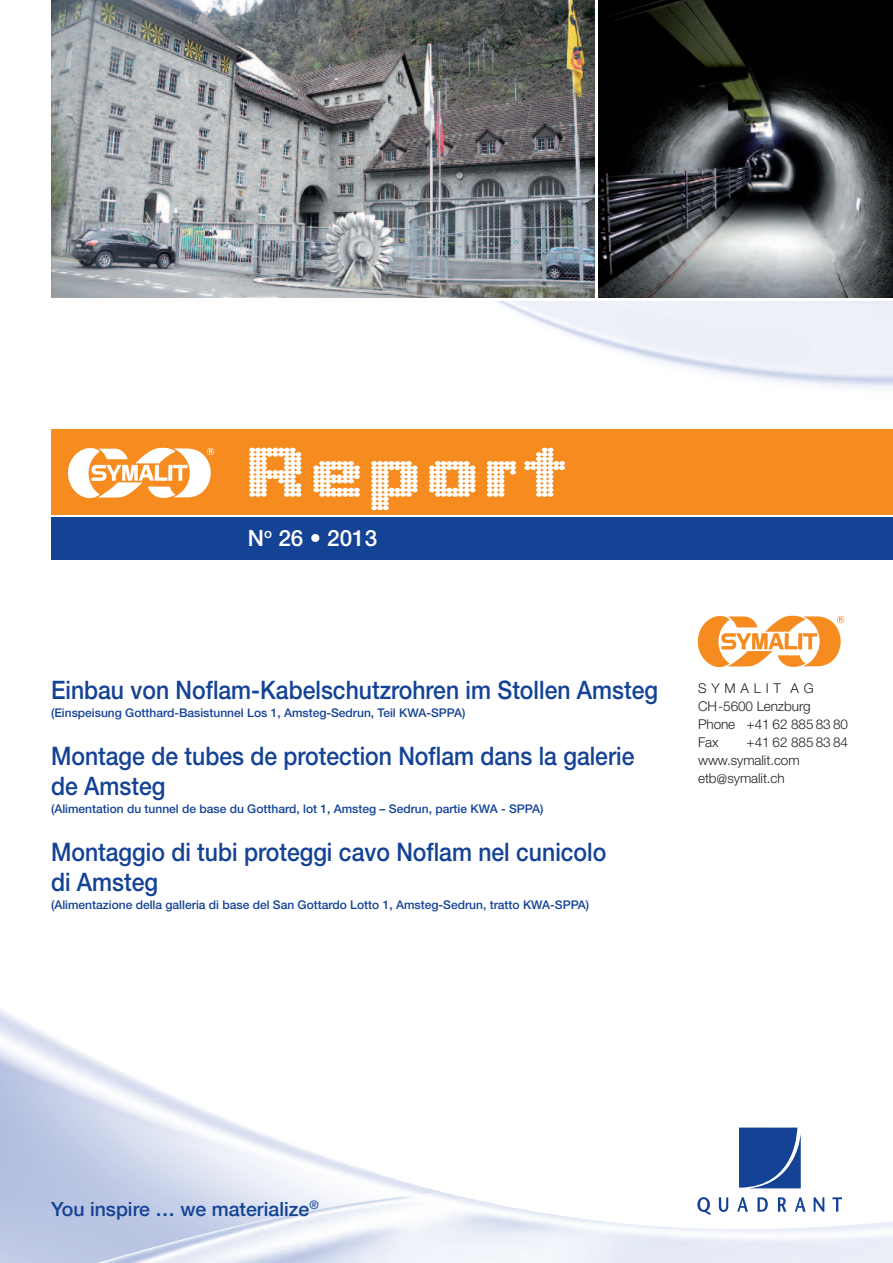
<style>
.page{position:relative;width:893px;height:1263px;background:#fff}
.page>*{position:absolute;margin:0;border:0;box-sizing:border-box;transform-origin:0 0}
.t1{font:72px "Big Dots";color:#fff;scale:1.3 1}
.t2{font:500 25.5px/30px "Helvetica Neue LT Std";color:#144396;scale:.9 1}
.t3{font:500 22.5px "Helvetica Neue LT Std";color:#fff}
.t4{font:500 19.5px "Helvetica Neue";color:#144396}
.t5{font:300 13.5px/18px "Helvetica Neue LT Std";letter-spacing:-.005em;color:#231f20}
.t6{font:500 12px "Helvetica Neue LT Std";color:#144396}
</style>
<div class="page">
<img style="left:106px;top:1191px;width:689px;height:55px">
<svg style="left:697px;top:1197px;width:14px;height:18px"></svg>
<svg style="left:719px;top:1197px;width:9px;height:15px"></svg>
<svg style="left:737px;top:1197px;width:11px;height:15px"></svg>
<svg style="left:757px;top:1197px;width:11px;height:15px"></svg>
<svg style="left:778px;top:1197px;width:8px;height:15px"></svg>
<svg style="left:795px;top:1197px;width:11px;height:15px"></svg>
<svg style="left:814px;top:1197px;width:10px;height:15px"></svg>
<svg style="left:832px;top:1197px;width:10px;height:15px"></svg>
<svg style="left:739px;top:1127px;width:62px;height:61px;background:#26519e"></svg>
<img style="left:697px;top:616px;width:148px;height:51px">
<div style="left:51px;top:429px;width:842px;height:85px;background:#f68b1f"></div>
<div style="left:51px;top:517px;width:842px;height:42px;background:#144396"></div>
<svg style="left:496px;top:301px;width:397px;height:87px"></svg>
<img style="left:51px;top:0;width:543px;height:298px">
<img style="left:598px;top:0;width:295px;height:298px">
<img style="left:68px;top:447px;width:147px;height:52px">
<h1 class="t1" style="left:244px;top:448px;width:249px">Report</h1>
<h3 class="t3" style="left:248px;top:529px;width:131px">N<sup>o</sup> 26 • 2013</h3>
<h2 class="t2" style="left:51px;top:677px;width:676px">Einbau von Noflam-Kabelschutzrohren im Stollen Amsteg</h2>
<p class="t6" style="left:51px;top:708px;width:416px">(Einspeisung Gotthard-Basistunnel Los 1, Amsteg-Sedrun, Teil KWA-SPPA)</p>
<h2 class="t2" style="left:51px;top:743px;width:650px">Montage de tubes de protection Noflam dans la galerie de Amsteg</h2>
<p class="t6" style="left:51px;top:804px;width:494px">(Alimentation du tunnel de base du Gotthard, lot 1, Amsteg – Sedrun, partie KWA - SPPA)</p>
<h2 class="t2" style="left:51px;top:839px;width:618px">Montaggio di tubi proteggi cavo Noflam nel cunicolo di Amsteg</h2>
<p class="t6" style="left:51px;top:900px;width:540px">(Alimentazione della galleria di base del San Gottardo Lotto 1, Amsteg-Sedrun, tratto KWA-SPPA)</p>
<p class="t5" style="left:698px;top:680px;width:151px">SYMALIT AG<br>CH-5600 Lenzburg<br>Phone +41 62 885 83 80<br>Fax</p>
<p class="t5" style="left:698px;top:734px;width:151px;text-indent:49px">+41 62 885 83 84 www.symalit.com etb@symalit.ch</p>
<h3 class="t4" style="left:51px;top:1197px;width:269px">You inspire … we materialize<sup>®</sup></h3>
</div>
